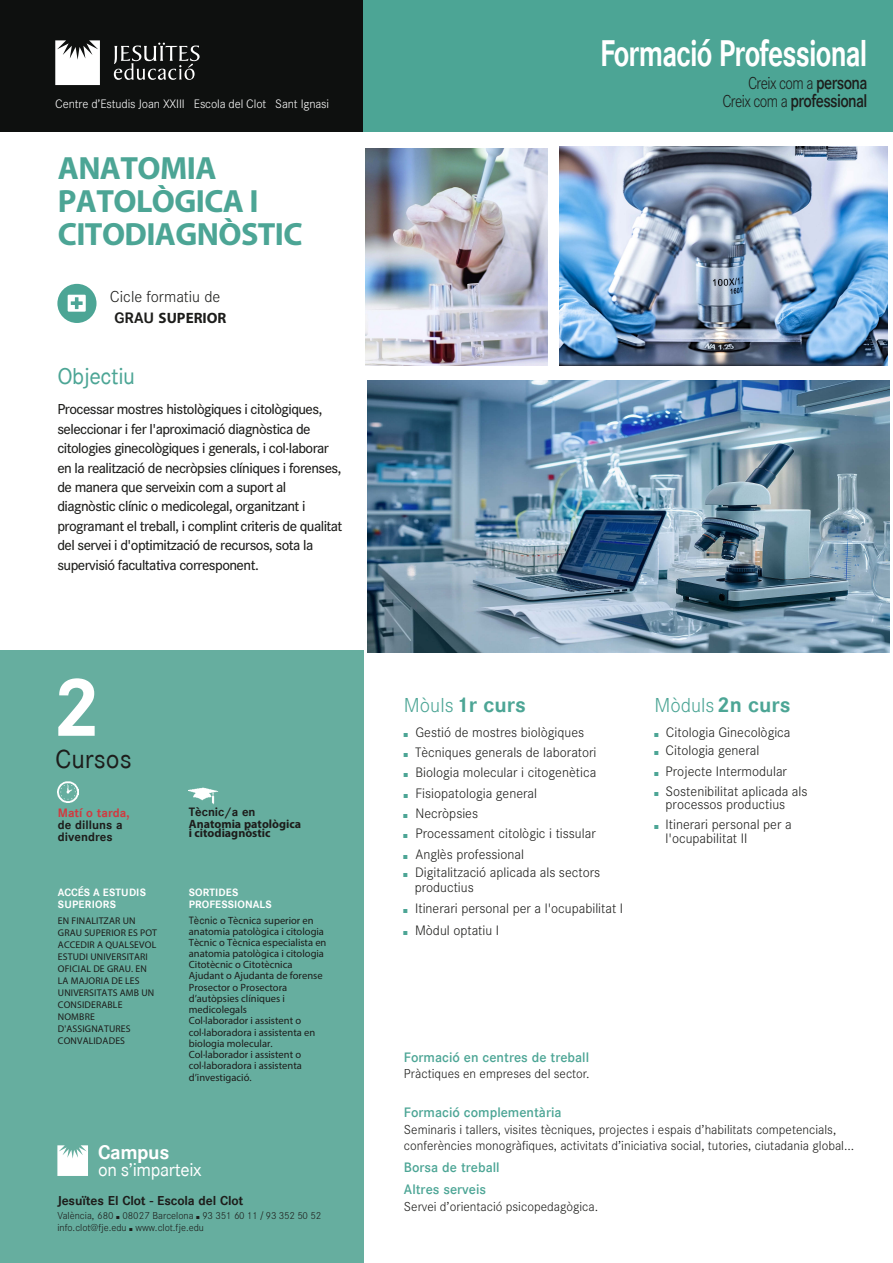
<style>
.page{position:relative;width:893px;height:1263px;background:#fff}
.page>*{position:absolute;margin:0;border:0;box-sizing:border-box;transform-origin:0 0}
.t1{font:700 81.45px "Corporate SBQ";color:#fff}
.t2{font:700 36.6px "Corporate SBQ";letter-spacing:-.03em;color:#fff;scale:.75 1}
.t3{font:700 32.25px/33px "Myriad Pro";letter-spacing:-.02em;color:#4ca595}
.t4{font:25.8px "Corporate SBQ";color:#1d1d1b}
.t5{font:22.5px "Corporate SBQ";letter-spacing:-.02em;color:#4ca595}
.t6{font:300 21px "Corporate S";color:#4ca595}
.t7{font:700 21px "Corporate SBQ";color:#4ca595}
.t8{font:700 19.5px "Corporate SBQ";letter-spacing:-.02em;color:#fff}
.t9{font:500 18px "Corporate SBQ";letter-spacing:-.04em;color:#1d1d1b;scale:.85 1}
.t10{font:300 18px "Corporate S";letter-spacing:-.04em;color:#1d1d1b;scale:.85 1}
.t11{font:18px "Corporate SBQ";letter-spacing:-.02em;color:#fff}
.t12{font:300 16.5px "Corporate S";color:#1d1d1b}
.t13{font:500 15px/19.5px "Corporate S";letter-spacing:-.035em;color:#1d1d1b}
.t14{font:700 15px "Myriad Pro";color:#1d1d1b}
.t15{font:300 14.25px/13.2px "Corporate S";color:#1d1d1b}
.t16{font:300 13.5px/16.5px "Corporate S";color:#1d1d1b}
.t17{font:500 13.5px/22px "Corporate SBQ";color:#4ca595}
.t18{font:300 12.75px "Corporate S";letter-spacing:-.01em;color:#fff}
.t19{font:700 12.75px "Corporate SBQ";letter-spacing:-.01em;color:#1d1d1b}
.t20{font:700 12px/9.4px "Myriad Pro";color:#1d1d1b}
.t21{font:700 12px/12px "Corporate SBQ";color:#1d1d1b}
.t22{font:700 12px "Corporate SBQ";color:#d2393f}
.t23{font:10.5px/11.2px "Myriad Pro";color:#1d1d1b}
.t24{font:300 10.5px/12px "Corporate S";color:#1d1d1b}
.t25{font:700 10.5px/12px "Corporate SBQ";letter-spacing:.01em;color:#fff}
.t26{font:9.75px/12px "Myriad Pro";letter-spacing:.015em;color:#1d1d1b}
.s1{font-family:"Corporate SBQ"}
.s2{font-size:4.5px}
.s3{font-family:"Helvetica"}
.s4{font-family:"Corporate SBQ";font-weight:500}
.s5{font-family:"Corporate S";font-weight:300}
.s6{font-size:6px;color:#4ca595}
.s7{font-family:"Corporate SBQ";font-weight:700}
</style>
<div class="page">
<div style="left:0;top:0;width:364px;height:132px;background:#0e100f"></div>
<div style="left:57px;top:284px;width:40px;height:39px;background:#4ca595;border-radius:50%"></div>
<svg style="left:68px;top:295px;width:18px;height:17px"></svg>
<div style="left:0;top:650px;width:363px;height:613px;background:#66ae9f"></div>
<div style="left:364px;top:0;width:529px;height:132px;background:#4ca595"></div>
<svg style="left:57px;top:1145px;width:31px;height:31px"></svg>
<img style="left:189px;top:787px;width:30px;height:18px">
<img style="left:58px;top:782px;width:21px;height:21px">
<svg style="left:55px;top:40px;width:45px;height:45px;background:#d9d9d9"></svg>
<svg style="left:114px;top:43px;width:86px;height:37px"></svg>
<img style="left:367px;top:380px;width:522px;height:272px">
<img style="left:365px;top:148px;width:183px;height:217px">
<img style="left:559px;top:146px;width:328px;height:220px">
<p class="t18" style="left:55px;top:95px;width:275px">Centre d’Estudis Joan XXIII Escola del Clot Sant Ignasi</p>
<h3 class="t3" style="left:58px;top:151px;width:246px">ANATOMIA<br>PATOLÒGICA I<br>CITODIAGNÒSTIC</h3>
<p class="t12" style="left:110px;top:286px;width:112px">Cicle formatiu de</p>
<p class="t14" style="left:114px;top:308px;width:114px"><span class="s1">GRAU</span> SUPERIOR</p>
<h3 class="t5" style="left:57px;top:363px;width:79px">Objectiu</h3>
<p class="t13" style="left:57px;top:399px;width:287px">Processar mostres histològiques i citològiques, seleccionar i fer l'aproximació diagnòstica de citologies ginecològiques i generals, i col·laborar en la realització de necròpsies clíniques i forenses, de manera que serveixin com a suport al diagnòstic clínic o medicolegal, organitzant i programant el treball, i complint criteris de qualitat del servei i d'optimització de recursos, sota la supervisió facultativa corresponent.</p>
<h1 class="t1" style="left:52px;top:658px;width:51px">2</h1>
<h3 class="t4" style="left:55px;top:744px;width:78px">Cursos</h3>
<p class="t22" style="left:58px;top:805px;width:73px">Matí o tarda,</p>
<p class="t21" style="left:58px;top:819px;width:66px">de dilluns a divendres</p>
<p class="t25" style="left:58px;top:886px;width:90px">ACCÉS A ESTUDIS<br>SUPERIORS</p>
<p class="t26" style="left:58px;top:914px;width:101px">EN FINALITZAR UN<br>GRAU SUPERIOR ES POT<br>ACCEDIR A QUALSEVOL<br>ESTUDI UNIVERSITARI<br>OFICIAL DE GRAU. EN<br>LA MAJORIA DE LES<br>UNIVERSITATS AMB UN<br>CONSIDERABLE<br>NOMBRE<br>D'ASSIGNATURES<br>CONVALIDADES</p>
<p class="t21" style="left:189px;top:806px;width:68px">Tècnic/a en</p>
<p class="t20" style="left:189px;top:819px;width:114px">Anatomia patològica i citodiagnòstic</p>
<p class="t25" style="left:189px;top:886px;width:84px">SORTIDES<br>PROFESSIONALS</p>
<p class="t23" style="left:189px;top:914px;width:139px"><span class="s1">Tècnic</span> o Tècnic<span class="s1">a</span> superior en anatomia patològica i citologia<br>Tècnic o Tècnica especialista en anatomia patològica i citologia<br>Citotècnic o Citotècnica<br>Ajudant o Ajudanta de forense<br>Prosector o Prosectora d’autòpsies clíniques i medicolegals<br>Col·laborador i assistent o col·laboradora i assistenta en biologia molecular.<br>Col·laborador i assistent o col·laboradora i assistenta d’investigació.</p>
<h3 class="t8" style="left:98px;top:1141px;width:73px">Campus</h3>
<p class="t11" style="left:98px;top:1159px;width:105px">on s’imparteix</p>
<p class="t19" style="left:57px;top:1193px;width:188px">Jesuïtes El Clot - Escola del Clot</p>
<p class="t24" style="left:57px;top:1209px;width:265px">València, 680 <span class="s2">■</span> 08027 Barcelona <span class="s2">■</span> 93 351 60 11 <span class="s3">/</span> 93 352 50 52 info.clot@fje.edu <span class="s2">■</span> www.clot.fje.edu</p>
<h2 class="t2" style="left:600px;top:31px;width:358px">Formació Professional</h2>
<p class="t10" style="left:748px;top:71px;width:142px">Creix com a <span class="s4">persona</span></p>
<p class="t9" style="left:722px;top:90px;width:172px"><span class="s5">Creix com a</span> professional</p>
<h3 class="t7" style="left:404px;top:692px;width:124px"><span class="s5">Mòuls</span>1r curs</h3>
<p class="t15" style="left:404px;top:725px;width:182px"><span class="s6">■</span> Gestió de mostres biològiques</p>
<p class="t15" style="left:404px;top:745px;width:194px"><span class="s6">■</span> Tècniques generals de laboratori</p>
<p class="t15" style="left:404px;top:766px;width:194px"><span class="s6">■</span> Biologia molecular i citogenètica</p>
<p class="t15" style="left:404px;top:786px;width:135px"><span class="s6">■</span> Fisiopatologia general</p>
<p class="t15" style="left:404px;top:806px;width:76px"><span class="s6">■</span> Necròpsies</p>
<p class="t15" style="left:404px;top:826px;width:194px"><span class="s6">■</span> Processament citològic i tissular</p>
<p class="t15" style="left:404px;top:847px;width:122px"><span class="s6">■</span> Anglès professional</p>
<p class="t15" style="left:415px;top:864px;width:187px;line-height:15.3px;text-indent:-11px"><span class="s6">■</span> Digitalització aplicada als sectors productius</p>
<p class="t15" style="left:404px;top:901px;width:221px"><span class="s6">■</span> Itinerari personal per a l'ocupabilitat I</p>
<p class="t15" style="left:404px;top:923px;width:97px"><span class="s6">■</span> Mòdul optatiu I</p>
<h3 class="t6" style="left:654px;top:692px;width:138px">Mòduls<span class="s7">2n curs</span></h3>
<p class="t15" style="left:654px;top:725px;width:138px"><span class="s6">■</span> Citologia Ginecològica</p>
<p class="t15" style="left:654px;top:743px;width:106px"><span class="s6">■</span> Citologia general</p>
<p class="t15" style="left:654px;top:764px;width:134px"><span class="s6">■</span> Projecte Intermodular</p>
<p class="t15" style="left:666px;top:784px;width:143px;text-indent:-11px"><span class="s6">■</span> Sostenibilitat aplicada als processos productius</p>
<p class="t15" style="left:666px;top:818px;width:128px;text-indent:-11px"><span class="s6">■</span> Itinerari personal per a l'ocupabilitat II</p>
<p class="t17" style="left:404px;top:1046px;width:187px">Formació en centres de treball</p>
<p class="t16" style="left:404px;top:1065px;width:187px">Pràctiques en empreses del sector.</p>
<p class="t17" style="left:404px;top:1101px;width:159px">Formació complementària</p>
<p class="t16" style="left:404px;top:1120px;width:452px">Seminaris i tallers, visites tècniques, projectes i espais d’habilitats competencials, conferències monogràfiques, activitats d’iniciativa social, tutories, ciutadania global...</p>
<p class="t17" style="left:404px;top:1156px;width:97px">Borsa de treball<br>Altres serveis</p>
<p class="t16" style="left:404px;top:1197px;width:196px">Servei d’orientació psicopedagògica.</p>
</div>
